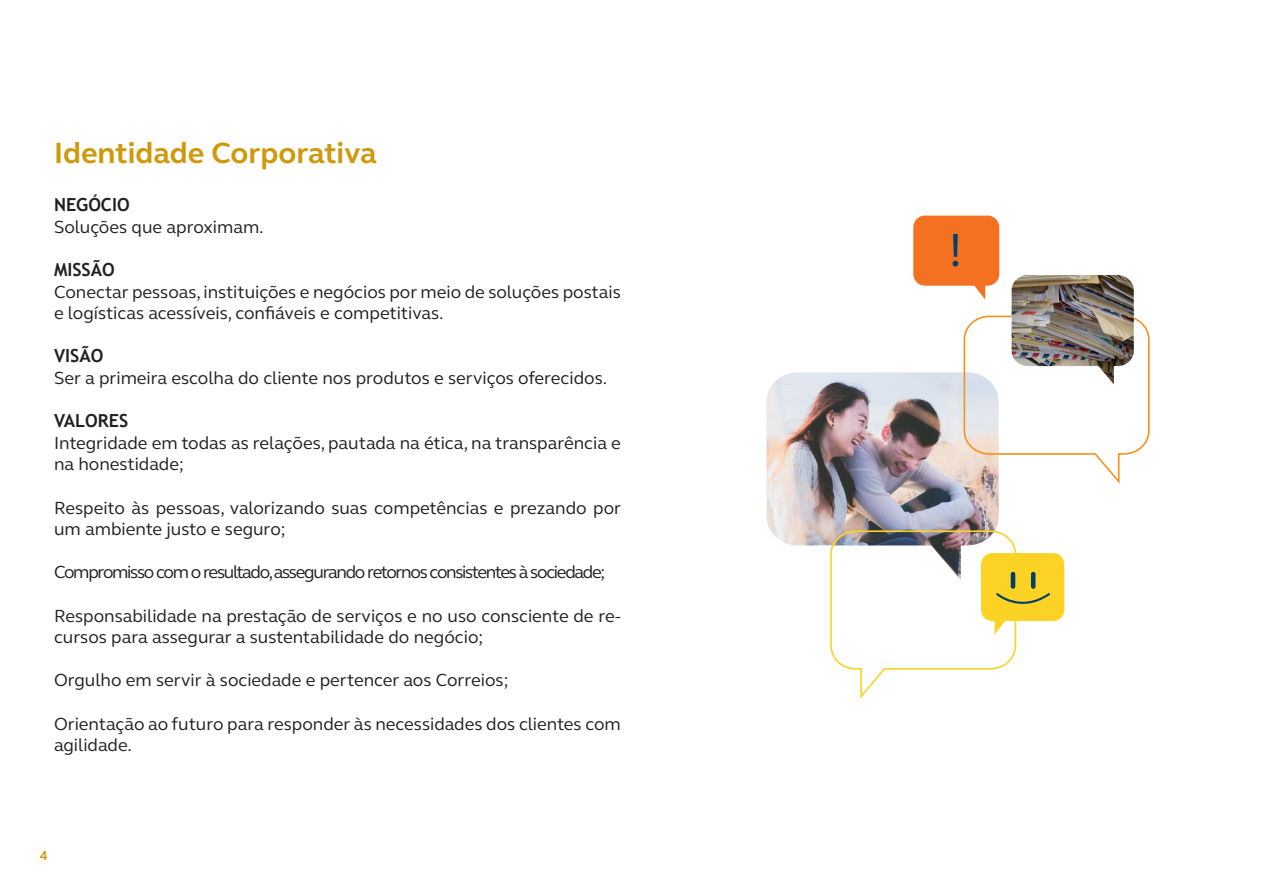
<style>
.page{position:relative;width:1263px;height:893px;background:#fff}
.page>*{position:absolute;margin:0;border:0;box-sizing:border-box;transform-origin:0 0}
.t1{font:47.55px "Myriad Pro";color:#00416a}
.titulo_nivel1{font:700 30px "FS Elliot";color:#d0990c}
.corpo{font:18px/21.6px "FS Elliot";color:#231f20}
.corpo-2{font:18px "FS Elliot";letter-spacing:-.07em;color:#231f20}
.corpo-3{font:700 18px "Trebuchet MS";color:#231f20}
.t2{font:700 13.5px "FS Elliot";color:#d0990c}
</style>
<div class="page">
<img style="left:766px;top:372px;width:233px;height:174px">
<svg style="left:829px;top:530px;width:235px;height:169px"></svg>
<hr style="left:1011px;top:572px;width:4px;height:17px;background:#00416a;border-radius:2px">
<hr style="left:1031px;top:572px;width:4px;height:17px;background:#00416a;border-radius:2px">
<svg style="left:963px;top:315px;width:187px;height:171px"></svg>
<img style="left:1011px;top:275px;width:123px;height:109px">
<svg style="left:913px;top:216px;width:86px;height:84px"></svg>
<p class="titulo_nivel1" style="left:54px;top:133px;width:324px">Identidade Corporativa</p>
<p class="corpo-3" style="left:54px;top:194px;width:77px">NEGÓCIO</p>
<p class="corpo" style="left:54px;top:215px;width:211px">Soluções que aproximam.</p>
<p class="corpo-3" style="left:54px;top:258px;width:62px">MISSÃO</p>
<p class="corpo" style="left:54px;top:280px;width:568px">Conectar pessoas, instituições e negócios por meio de soluções postais e logísticas acessíveis, confiáveis e competitivas.</p>
<p class="corpo-3" style="left:54px;top:345px;width:51px">VISÃO</p>
<p class="corpo" style="left:54px;top:367px;width:555px">Ser a primeira escolha do cliente nos produtos e serviços oferecidos.</p>
<p class="corpo-3" style="left:54px;top:410px;width:76px">VALORES</p>
<p class="corpo" style="left:54px;top:431px;width:568px">Integridade em todas as relações, pautada na ética, na transparência e na honestidade;</p>
<p class="corpo" style="left:54px;top:496px;width:569px">Respeito às pessoas, valorizando suas competências e prezando por um ambiente justo e seguro;</p>
<p class="corpo-2" style="left:54px;top:560px;width:553px">Compromisso com o resultado,assegurando retornos consistentes à sociedade;</p>
<p class="corpo" style="left:54px;top:604px;width:568px">Responsabilidade na prestação de serviços e no uso consciente de re&shy;cursos para assegurar a sustentabilidade do negócio;</p>
<p class="corpo" style="left:54px;top:669px;width:456px">Orgulho em servir à sociedade e pertencer aos Correios;</p>
<p class="corpo" style="left:54px;top:712px;width:568px">Orientação ao futuro para responder às necessidades dos clientes com agilidade.</p>
<p class="t2" style="left:40px;top:846px;width:9px">4</p>
<p class="t1" style="left:950px;top:221px;width:12px">!</p>
</div>
